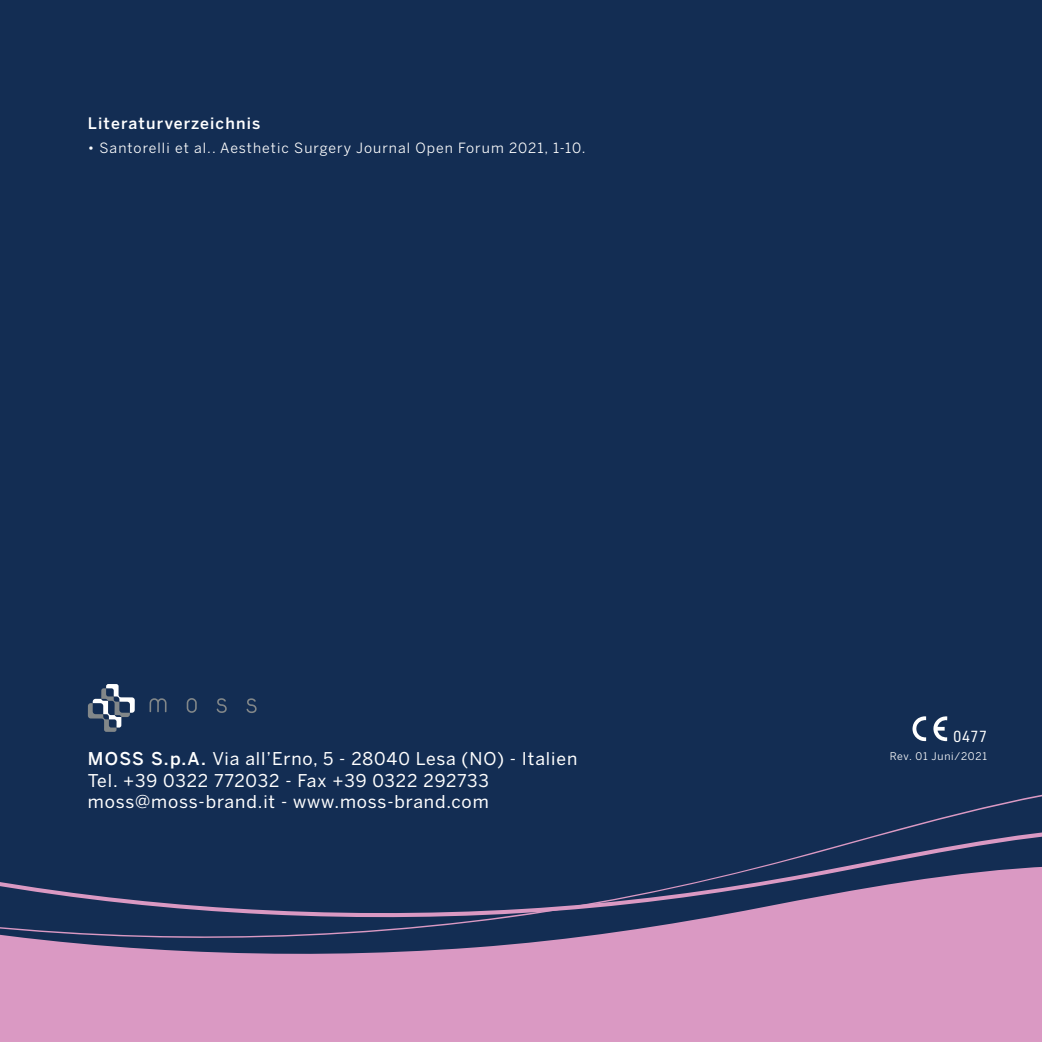
<style>
.page{position:relative;width:1042px;height:1042px;background:#132d53}
.page>*{position:absolute;margin:0;border:0;box-sizing:border-box;transform-origin:0 0}
.t1{font:17.5px/21px "Benton Sans";letter-spacing:.05em;color:#fff}
.t2{font:500 15.75px "Benton Sans";letter-spacing:.075em;color:#fff}
.t3{font:15.75px "URWDIN";color:#fff}
.t4{font:14px "Benton Sans";letter-spacing:.075em;color:#fff}
.t5{font:10.5px "Benton Sans";letter-spacing:.075em;color:#fff}
.s1{font-weight:500}
</style>
<div class="page">
<svg style="left:808px;top:794px;width:234px;height:60px"></svg>
<svg style="left:0;top:854px;width:1042px;height:188px;fill:#da99c3"></svg>
<svg style="left:88px;top:684px;width:47px;height:48px"></svg>
<svg style="left:150px;top:698px;width:16px;height:14px"></svg>
<svg style="left:187px;top:698px;width:10px;height:15px"></svg>
<svg style="left:217px;top:698px;width:10px;height:15px"></svg>
<svg style="left:247px;top:698px;width:10px;height:15px"></svg>
<svg style="left:912px;top:716px;width:14px;height:25px"></svg>
<svg style="left:933px;top:716px;width:14px;height:25px"></svg>
<p class="t2" style="left:88px;top:114px;width:174px">Literaturverzeichnis</p>
<p class="t4" style="left:88px;top:140px;width:499px">• Santorelli et al.. Aesthetic Surgery Journal Open Forum 2021, 1-10.</p>
<p class="t3" style="left:953px;top:726px;width:35px">0477</p>
<p class="t1" style="left:88px;top:748px;width:491px"><span class="s1">MOSS S.p.A.</span> Via all’Erno, 5 - 28040 Lesa (NO) - Italien<br>Tel. +39 0322 772032 - Fax +39 0322 292733 moss@moss-brand.it - www.moss-brand.com</p>
<p class="t5" style="left:890px;top:749px;width:99px">Rev. 01 Juni/2021</p>
</div>
